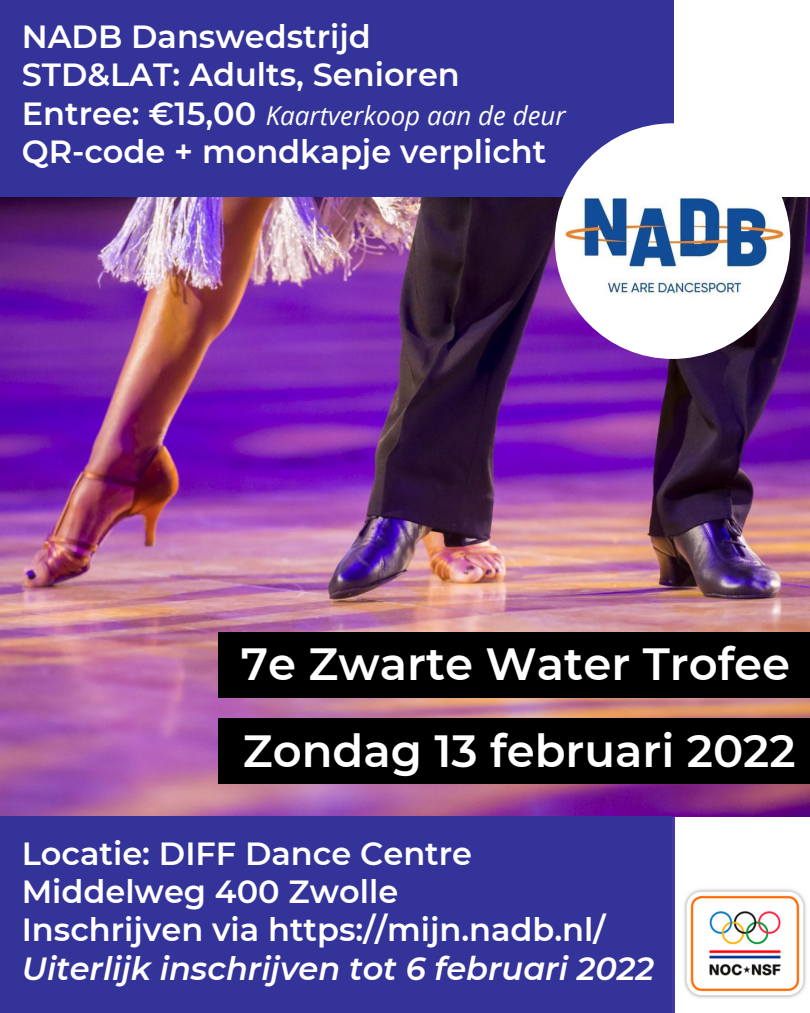
<style>
.page{position:relative;width:810px;height:1013px;background:#fff}
.page>*{position:absolute;margin:0;border:0;box-sizing:border-box;transform-origin:0 0}
.t1{font:600 45px "Montserrat";color:#fff}
.t2{font:600 32px "Montserrat";color:#fff}
.t3{font:italic 600 32px "Montserrat";color:#fff}
.t4{font:italic 26px "Open Sans";color:#fff}
</style>
<div class="page">
<img style="left:0;top:197px;width:810px;height:619px">
<div style="left:0;top:0;width:674px;height:197px;background:#339"></div>
<img style="left:555px;top:123px;width:235px;height:236px;border-radius:50%">
<img style="left:684px;top:889px;width:122px;height:110px">
<div style="left:0;top:816px;width:672px;height:196px;background:#339"></div>
<div style="left:218px;top:632px;width:592px;height:65px;background:#000"></div>
<div style="left:218px;top:718px;width:592px;height:66px;background:#000"></div>
<p class="t2" style="left:22px;top:17px;width:351px">NADB Danswedstrijd</p>
<p class="t2" style="left:22px;top:55px;width:440px">STD&amp;LAT: Adults, Senioren</p>
<p class="t2" style="left:22px;top:94px;width:236px">Entree: €15,00</p>
<p class="t2" style="left:22px;top:132px;width:526px">QR-code + mondkapje verplicht</p>
<p class="t4" style="left:266px;top:98px;width:302px">Kaartverkoop aan de deur</p>
<p class="t1" style="left:241px;top:636px;width:551px">7e Zwarte Water Trofee</p>
<p class="t1" style="left:243px;top:723px;width:554px">Zondag 13 februari 2022</p>
<p class="t2" style="left:22px;top:834px;width:452px">Locatie: DIFF Dance Centre</p>
<p class="t2" style="left:22px;top:872px;width:378px">Middelweg 400 Zwolle</p>
<p class="t2" style="left:22px;top:910px;width:585px">Inschrijven via https://mijn.nadb.nl/</p>
<p class="t3" style="left:22px;top:948px;width:634px">Uiterlijk inschrijven tot 6 februari 2022</p>
</div>
